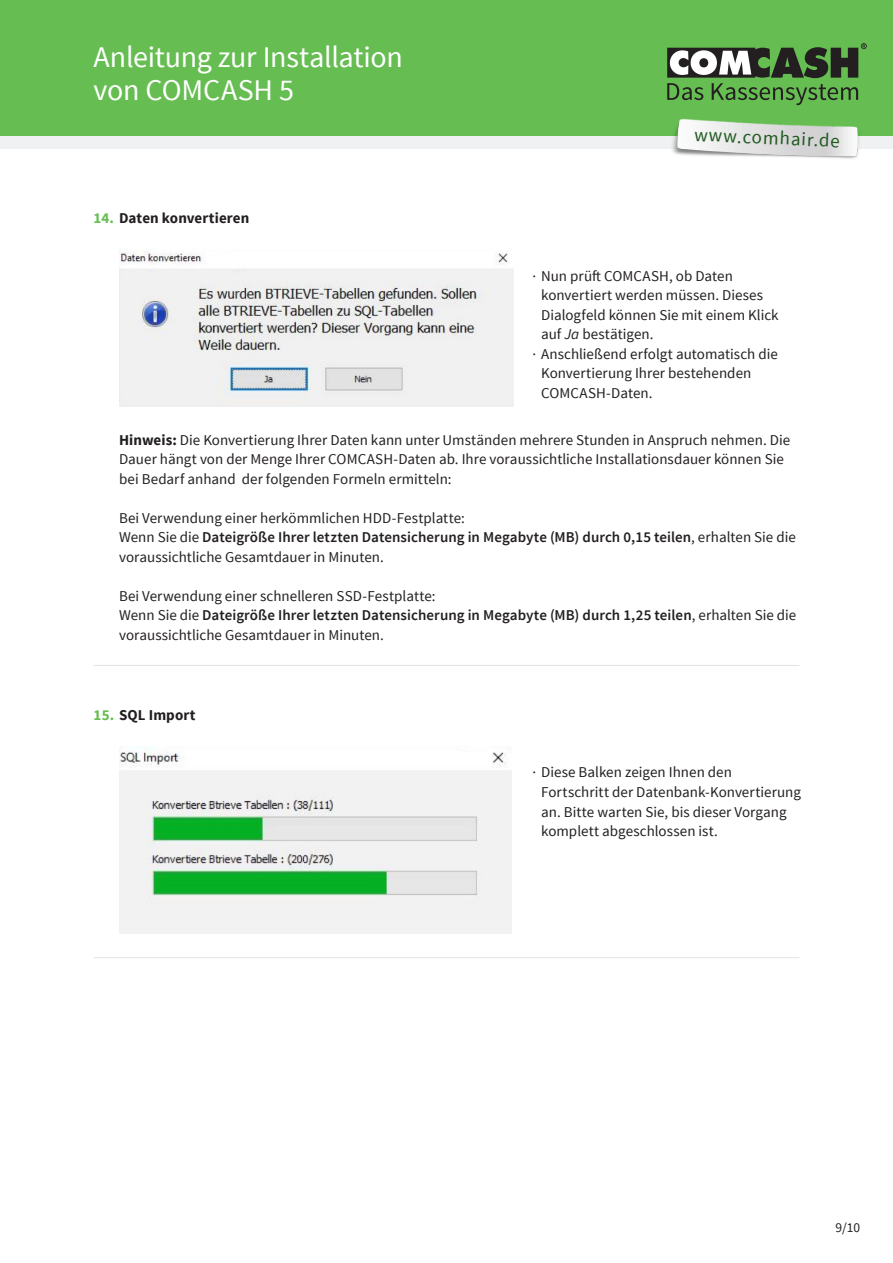
<style>
.page{position:relative;width:893px;height:1263px;background:#fff}
.page>*{position:absolute;margin:0;border:0;box-sizing:border-box;transform-origin:0 0}
.t1{font:30px/33px "Source Sans Pro";letter-spacing:-.01em;color:#fff}
.t2{font:18.9px "Source Sans Pro";color:#205a1f}
.t3{font:15px/19.5px "Source Sans Pro";color:#231f20}
.t4{font:700 15px "Source Sans Pro";letter-spacing:.005em;color:#231f20}
.t5{font:13.5px "Source Sans Pro";color:#231f20}
.s1{color:#66bd52}
.s2{font-style:italic}
.s3{font-weight:700}
.s4{font-weight:600}
</style>
<div class="page">
<div style="left:0;top:0;width:893px;height:136px;background:#66bd52"></div>
<div style="left:0;top:136px;width:893px;height:13px;background:#f0f1f2"></div>
<img style="left:672px;top:119px;width:187px;height:40px">
<svg style="left:667px;top:43px;width:200px;height:62px"></svg>
<hr style="left:94px;top:665px;width:705px;height:1px;background:#e1e2e4">
<img style="left:119px;top:250px;width:395px;height:156px">
<hr style="left:94px;top:957px;width:705px;height:1px;background:#e1e2e4">
<img style="left:119px;top:747px;width:393px;height:186px">
<h1 class="t1" style="left:94px;top:41px;width:311px">Anleitung zur Installation von COMCASH 5</h1>
<p class="t4" style="left:94px;top:208px;width:157px"><span class="s1">14.</span> Daten konvertieren</p>
<p class="t2" style="left:695px;top:122px;width:147px;rotate:3deg">www.comhair.de</p>
<p class="t3" style="left:533px;top:266px;width:202px">· Nun prüft COMCASH, ob Daten</p>
<p class="t3" style="left:541px;top:286px;width:224px">konvertiert werden müssen. Dieses</p>
<p class="t3" style="left:541px;top:305px;width:239px">Dialogfeld können Sie mit einem Klick</p>
<p class="t3" style="left:541px;top:325px;width:114px">auf <span class="s2">Ja</span> bestätigen.</p>
<p class="t3" style="left:533px;top:344px;width:247px">· Anschließend erfolgt automatisch die</p>
<p class="t3" style="left:541px;top:364px;width:212px">Konvertierung Ihrer bestehenden</p>
<p class="t3" style="left:541px;top:383px;width:113px">COMCASH-Daten.</p>
<p class="t3" style="left:119px;top:430px;width:673px"><span class="s3">Hinweis:</span> Die Konvertierung Ihrer Daten kann unter Umständen mehrere Stunden in Anspruch nehmen. Die<br>Dauer hängt von der Menge Ihrer COMCASH-Daten ab. Ihre voraussichtliche Installationsdauer können Sie bei Bedarf anhand der folgenden Formeln ermitteln:</p>
<p class="t3" style="left:119px;top:508px;width:678px">Bei Verwendung einer herkömmlichen HDD-Festplatte:<br>Wenn Sie die <span class="s4">Dateigröße Ihrer letzten Datensicherung in Megabyte (MB) durch 0,15 teilen</span>, erhalten Sie die voraussichtliche Gesamtdauer in Minuten.</p>
<p class="t3" style="left:119px;top:586px;width:679px">Bei Verwendung einer schnelleren SSD-Festplatte:<br>Wenn Sie die <span class="s4">Dateigröße Ihrer letzten Datensicherung in Megabyte (MB) durch 1,25 teilen</span>, erhalten Sie die voraussichtliche Gesamtdauer in Minuten.</p>
<p class="t4" style="left:94px;top:705px;width:104px"><span class="s1">15.</span> SQL Import</p>
<p class="t3" style="left:541px;top:763px;width:261px;text-indent:-9px">· Diese Balken zeigen Ihnen den Fortschritt der Datenbank-Konvertierung an. Bitte warten Sie, bis dieser Vorgang komplett abgeschlossen ist.</p>
<p class="t5" style="left:835px;top:1219px;width:26px">9/10</p>
</div>
